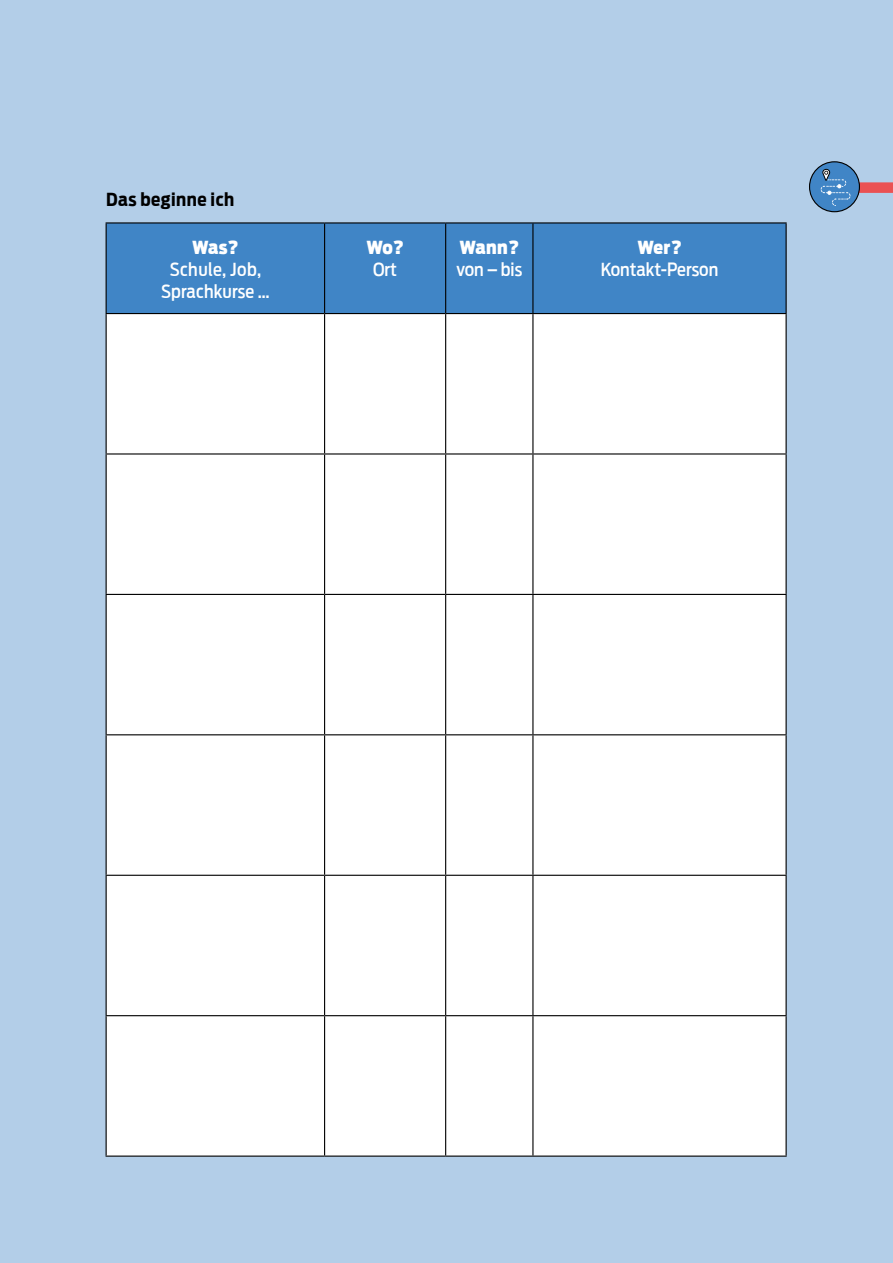
<style>
.page{position:relative;width:893px;height:1263px;background:#b3cee8}
.page>*{position:absolute;margin:0;border:0;box-sizing:border-box;transform-origin:0 0}
.t1{font:500 18px/21.6px "Antenna Cond";color:#fff;text-align:center}
.t2{font:900 18px "Antenna Cond";letter-spacing:-.005em;color:#fff}
.t3{font:700 18px "Antenna Cond";letter-spacing:.025em;color:#000}
</style>
<div class="page">
<div style="left:857px;top:182px;width:36px;height:11px;background:#ea5153"></div>
<div style="left:809px;top:162px;width:50px;height:50px;background:#4085c6;border-radius:50%"></div>
<div style="left:809px;top:161px;width:51px;height:51px;border:1px solid #000;border-radius:50%"></div>
<svg style="left:821px;top:169px;width:29px;height:37px"></svg>
<div style="left:107px;top:223px;width:678px;height:90px;background:#4085c6"></div>
<div style="left:107px;top:314px;width:678px;height:841px;background:#fff"></div>
<hr style="left:106px;top:222px;width:219px;height:1px;background:#000">
<hr style="left:106px;top:223px;width:1px;height:90px;background:#000">
<hr style="left:325px;top:222px;width:121px;height:1px;background:#000">
<hr style="left:324px;top:223px;width:1px;height:90px;background:#000">
<hr style="left:446px;top:222px;width:87px;height:1px;background:#000">
<hr style="left:445px;top:223px;width:1px;height:90px;background:#000">
<hr style="left:533px;top:222px;width:254px;height:1px;background:#000">
<hr style="left:532px;top:223px;width:1px;height:90px;background:#000">
<hr style="left:785px;top:223px;width:2px;height:90px;background:#000">
<hr style="left:106px;top:313px;width:219px;height:1px;background:#000">
<hr style="left:106px;top:314px;width:1px;height:139px;background:#000">
<hr style="left:325px;top:313px;width:121px;height:1px;background:#000">
<hr style="left:324px;top:314px;width:1px;height:139px;background:#000">
<hr style="left:446px;top:313px;width:87px;height:1px;background:#000">
<hr style="left:445px;top:314px;width:1px;height:139px;background:#000">
<hr style="left:533px;top:313px;width:254px;height:1px;background:#000">
<hr style="left:532px;top:314px;width:1px;height:139px;background:#000">
<hr style="left:785px;top:314px;width:2px;height:139px;background:#000">
<hr style="left:106px;top:453px;width:219px;height:1px;background:#000">
<hr style="left:106px;top:454px;width:1px;height:140px;background:#000">
<hr style="left:325px;top:453px;width:121px;height:1px;background:#000">
<hr style="left:324px;top:454px;width:1px;height:140px;background:#000">
<hr style="left:446px;top:453px;width:87px;height:1px;background:#000">
<hr style="left:445px;top:454px;width:1px;height:140px;background:#000">
<hr style="left:533px;top:453px;width:254px;height:1px;background:#000">
<hr style="left:532px;top:454px;width:1px;height:140px;background:#000">
<hr style="left:785px;top:454px;width:2px;height:140px;background:#000">
<hr style="left:106px;top:594px;width:219px;height:1px;background:#000">
<hr style="left:106px;top:595px;width:1px;height:139px;background:#000">
<hr style="left:325px;top:594px;width:121px;height:1px;background:#000">
<hr style="left:324px;top:595px;width:1px;height:139px;background:#000">
<hr style="left:446px;top:594px;width:87px;height:1px;background:#000">
<hr style="left:445px;top:595px;width:1px;height:139px;background:#000">
<hr style="left:533px;top:594px;width:254px;height:1px;background:#000">
<hr style="left:532px;top:595px;width:1px;height:139px;background:#000">
<hr style="left:785px;top:595px;width:2px;height:139px;background:#000">
<hr style="left:106px;top:734px;width:219px;height:1px;background:#000">
<hr style="left:106px;top:735px;width:1px;height:140px;background:#000">
<hr style="left:325px;top:734px;width:121px;height:1px;background:#000">
<hr style="left:324px;top:735px;width:1px;height:140px;background:#000">
<hr style="left:446px;top:734px;width:87px;height:1px;background:#000">
<hr style="left:445px;top:735px;width:1px;height:140px;background:#000">
<hr style="left:533px;top:734px;width:254px;height:1px;background:#000">
<hr style="left:532px;top:735px;width:1px;height:140px;background:#000">
<hr style="left:785px;top:735px;width:2px;height:140px;background:#000">
<hr style="left:106px;top:875px;width:219px;height:1px;background:#000">
<hr style="left:106px;top:876px;width:1px;height:139px;background:#000">
<hr style="left:325px;top:875px;width:121px;height:1px;background:#000">
<hr style="left:324px;top:876px;width:1px;height:139px;background:#000">
<hr style="left:446px;top:875px;width:87px;height:1px;background:#000">
<hr style="left:445px;top:876px;width:1px;height:139px;background:#000">
<hr style="left:533px;top:875px;width:254px;height:1px;background:#000">
<hr style="left:532px;top:876px;width:1px;height:139px;background:#000">
<hr style="left:785px;top:876px;width:2px;height:139px;background:#000">
<hr style="left:106px;top:1015px;width:219px;height:1px;background:#000">
<hr style="left:106px;top:1016px;width:1px;height:139px;background:#000">
<hr style="left:325px;top:1015px;width:121px;height:1px;background:#000">
<hr style="left:324px;top:1016px;width:1px;height:139px;background:#000">
<hr style="left:446px;top:1015px;width:87px;height:1px;background:#000">
<hr style="left:445px;top:1016px;width:1px;height:139px;background:#000">
<hr style="left:533px;top:1015px;width:254px;height:1px;background:#000">
<hr style="left:532px;top:1016px;width:1px;height:139px;background:#000">
<hr style="left:785px;top:1016px;width:2px;height:139px;background:#000">
<hr style="left:106px;top:1155px;width:219px;height:2px;background:#000">
<hr style="left:325px;top:1155px;width:121px;height:2px;background:#000">
<hr style="left:446px;top:1155px;width:87px;height:2px;background:#000">
<hr style="left:533px;top:1155px;width:254px;height:2px;background:#000">
<p class="t3" style="left:106px;top:188px;width:130px">Das beginne ich</p>
<p class="t2" style="left:192px;top:237px;width:48px">Was?</p>
<p class="t1" style="left:161px;top:259px;width:110px">Schule, Job,<br>Sprachkurse …</p>
<p class="t2" style="left:366px;top:237px;width:39px">Wo?</p>
<p class="t1" style="left:373px;top:259px;width:26px">Ort</p>
<p class="t2" style="left:460px;top:237px;width:61px">Wann?</p>
<p class="t1" style="left:456px;top:259px;width:67px">von – bis</p>
<p class="t2" style="left:637px;top:237px;width:46px">Wer?</p>
<p class="t1" style="left:601px;top:259px;width:119px">Kontakt-Person</p>
</div>
